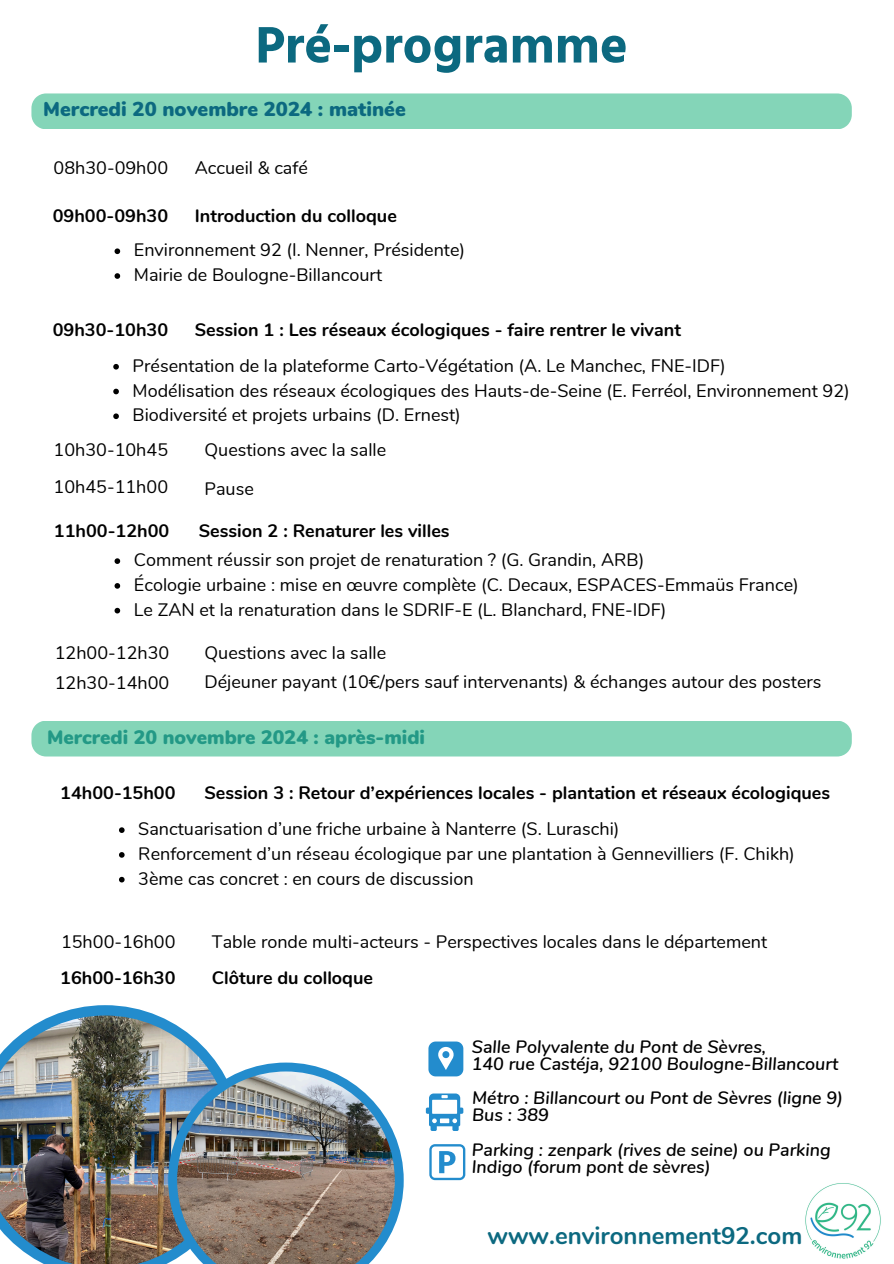
<style>
.page{position:relative;width:894px;height:1264px;background:#fff}
.page>*{position:absolute;margin:0;border:0;box-sizing:border-box;transform-origin:0 0}
.t1{font:700 52.5px "Hind";color:#0c6980}
.t2{font:700 24px "Nunito";color:#0c6980}
.t3{font:900 20.1px "Nunito";color:#0c6980}
.t4{font:900 19.5px "Nunito";color:#0c6980}
.t5{font:18px "Nunito";color:#000}
.t6{font:700 18px "Nunito";color:#000}
.t7{font:italic 600 17.85px/16.8px "Nunito";color:#000}
</style>
<div class="page">
<div style="left:31px;top:93px;width:820px;height:36px;background:#84d5b8"></div>
<svg style="left:54px;top:1008px;width:102px;height:7px"></svg>
<img style="left:0;top:1015px;width:216px;height:248px">
<img style="left:802px;top:1180px;width:80px;height:80px;border-radius:50%">
<svg style="left:168px;top:1062px;width:235px;height:201px"></svg>
<svg style="left:171px;top:1065px;width:229px;height:198px"></svg>
<img style="left:177px;top:1071px;width:217px;height:192px">
<svg style="left:113px;top:364px;width:6px;height:5px"></svg>
<svg style="left:113px;top:389px;width:6px;height:5px"></svg>
<svg style="left:113px;top:413px;width:6px;height:6px"></svg>
<svg style="left:114px;top:558px;width:6px;height:6px"></svg>
<svg style="left:114px;top:583px;width:6px;height:5px"></svg>
<svg style="left:114px;top:608px;width:6px;height:5px"></svg>
<svg style="left:114px;top:248px;width:6px;height:6px"></svg>
<svg style="left:114px;top:273px;width:6px;height:6px"></svg>
<svg style="left:119px;top:827px;width:6px;height:6px"></svg>
<svg style="left:119px;top:852px;width:6px;height:5px"></svg>
<svg style="left:119px;top:876px;width:6px;height:6px"></svg>
<svg style="left:428px;top:1041px;width:35px;height:35px"></svg>
<svg style="left:429px;top:1144px;width:36px;height:36px"></svg>
<svg style="left:426px;top:1093px;width:37px;height:37px"></svg>
<div style="left:31px;top:721px;width:820px;height:35px;background:#84d5b8"></div>
<p class="t1" style="left:255px;top:7px;width:374px">Pré-programme</p>
<h4 class="t3" style="left:43px;top:96px;width:364px">Mercredi 20 novembre 2024 : matinée</h4>
<p class="t5" style="left:54px;top:156px;width:116px">08h30-09h00</p>
<p class="t5" style="left:195px;top:156px;width:115px">Accueil &amp; café</p>
<p class="t6" style="left:53px;top:204px;width:117px">09h00-09h30</p>
<p class="t6" style="left:195px;top:204px;width:204px">Introduction du colloque</p>
<p class="t5" style="left:134px;top:238px;width:333px">Environnement 92 (I. Nenner, Présidente)</p>
<p class="t5" style="left:134px;top:263px;width:250px">Mairie de Boulogne-Billancourt</p>
<p class="t6" style="left:195px;top:318px;width:487px">Session 1 : Les réseaux écologiques - faire rentrer le vivant</p>
<h4 class="t5" style="left:133px;top:353px;width:594px">Présentation de la plateforme Carto-Végétation (A. Le Manchec, FNE-IDF)</h4>
<h4 class="t5" style="left:133px;top:378px;width:718px">Modélisation des réseaux écologiques des Hauts-de-Seine (E. Ferréol, Environnement 92)</h4>
<p class="t5" style="left:133px;top:403px;width:330px">Biodiversité et projets urbains (D. Ernest)</p>
<p class="t5" style="left:204px;top:438px;width:183px">Questions avec la salle</p>
<p class="t5" style="left:204px;top:476px;width:51px">Pause</p>
<p class="t6" style="left:199px;top:519px;width:252px">Session 2 : Renaturer les villes</p>
<p class="t5" style="left:134px;top:548px;width:512px">Comment réussir son projet de renaturation ? (G. Grandin, ARB)</p>
<p class="t5" style="left:134px;top:572px;width:666px">Écologie urbaine : mise en œuvre complète (C. Decaux, ESPACES-Emmaüs France)</p>
<p class="t5" style="left:134px;top:597px;width:534px">Le ZAN et la renaturation dans le SDRIF-E (L. Blanchard, FNE-IDF)</p>
<h4 class="t5" style="left:204px;top:640px;width:183px">Questions avec la salle</h4>
<h4 class="t5" style="left:204px;top:669px;width:618px">Déjeuner payant (10€/pers sauf intervenants) &amp; échanges autour des posters</h4>
<p class="t6" style="left:53px;top:318px;width:117px">09h30-10h30</p>
<h3 class="t5" style="left:54px;top:438px;width:116px">10h30-10h45</h3>
<h4 class="t5" style="left:54px;top:475px;width:116px">10h45-11h00</h4>
<p class="t6" style="left:54px;top:519px;width:117px">11h00-12h00</p>
<h4 class="t5" style="left:55px;top:640px;width:116px">12h00-12h30</h4>
<p class="t5" style="left:55px;top:670px;width:116px">12h30-14h00</p>
<h4 class="t4" style="left:47px;top:724px;width:379px">Mercredi 20 novembre 2024 : après-midi</h4>
<p class="t6" style="left:204px;top:781px;width:627px">Session 3 : Retour d’expériences locales - plantation et réseaux écologiques</p>
<p class="t5" style="left:138px;top:817px;width:482px">Sanctuarisation d’une friche urbaine à Nanterre (S. Luraschi)</p>
<p class="t5" style="left:138px;top:841px;width:658px">Renforcement d’un réseau écologique par une plantation à Gennevilliers (F. Chikh)</p>
<p class="t5" style="left:138px;top:866px;width:337px">3ème cas concret : en cours de discussion</p>
<p class="t6" style="left:60px;top:781px;width:117px">14h00-15h00</p>
<p class="t5" style="left:61px;top:929px;width:116px">15h00-16h00</p>
<p class="t6" style="left:60px;top:966px;width:117px">16h00-16h30</p>
<h4 class="t5" style="left:212px;top:929px;width:556px">Table ronde multi-acteurs - Perspectives locales dans le département</h4>
<h4 class="t6" style="left:212px;top:966px;width:163px">Clôture du colloque</h4>
<p class="t7" style="left:471px;top:1038px;width:368px">Salle Polyvalente du Pont de Sèvres,<br>140 rue Castéja, 92100 Boulogne-Billancourt</p>
<h4 class="t7" style="left:472px;top:1089px;width:372px">Métro : Billancourt ou Pont de Sèvres (ligne 9)<br>Bus : 389</h4>
<p class="t7" style="left:471px;top:1141px;width:360px">Parking : zenpark (rives de seine) ou Parking<br>Indigo (forum pont de sèvres)</p>
<h4 class="t2" style="left:487px;top:1219px;width:316px">www.environnement92.com</h4>
</div>
